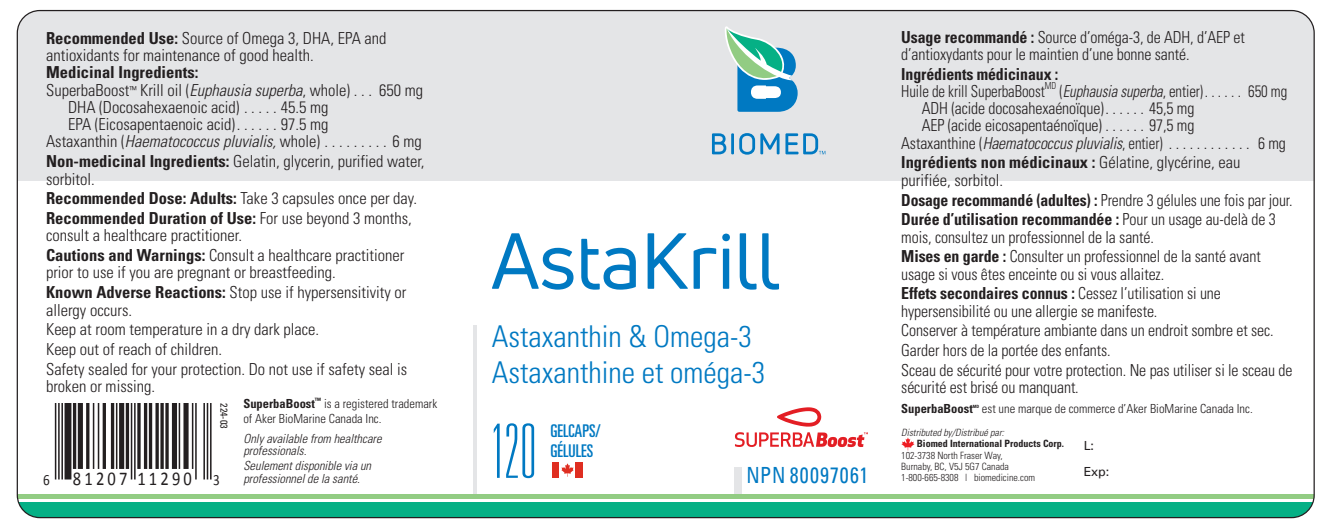
<style>
.page{position:relative;width:1328px;height:530px;background:#fff}
.page>*{position:absolute;margin:0;border:0;box-sizing:border-box;transform-origin:0 0}
.t1{font:77.5px "Uni Neue";color:#0079c2}
.t2{font:100 ultra-condensed 75px "Univers";color:#0079c2}
.t3{font:300 condensed 30px/36px "Univers";color:#0079c2}
.t4{font:condensed 22.25px "Univers";letter-spacing:.055em;color:#0079c2;scale:.9 1}
.t5{font:19.5px "Calibri";letter-spacing:.195em;color:#231f20;scale:.85 1}
.t6{font:ultra-condensed 17.5px/20px "Univers";color:#0079c2}
.t7{font:300 condensed 16.5px/19.8px "Univers";letter-spacing:-.005em;color:#231f20}
.t8{font:300 condensed 16.5px/19.8px "Univers";letter-spacing:-.005em;color:#231f20;scale:.96 1}
.t9{font:700 condensed 16.5px/19.8px "Univers";letter-spacing:-.005em;color:#231f20}
.t10{font:700 condensed 16.5px/19.8px "Univers";letter-spacing:-.005em;color:#231f20;scale:.95 1}
.t11{font:300 condensed 16.5px "Univers";letter-spacing:-.005em;color:#231f20;scale:.9 1}
.t12{font:700 condensed 16.5px "Univers";letter-spacing:-.005em;color:#231f20;scale:.96 1}
.t13{font:300 condensed 12.5px/15px "Univers";color:#231f20}
.t14{font:italic 300 condensed 12.5px/12.5px "Univers";color:#231f20}
.t15{font:700 condensed 12.5px "Univers";color:#231f20}
.t16{font:12.5px/25px "Univers";color:#231f20}
.t17{font:300 condensed 10px/11.2px "Univers";color:#231f20}
.t18{font:700 condensed 10px "Univers";color:#231f20}
.t19{font:italic 300 condensed 10px "Univers";color:#231f20}
.t20{font:condensed 10px "Univers";color:#231f20}
.t21{font:300 condensed 9.5px "Univers";color:#231f20;scale:.9 1}
.t22{font:700 condensed 4.25px "Univers";color:#231f20}
.s1{font-weight:700}
.s2{font-style:italic}
.s3{font-weight:300}
.s4{font-size:15.5px}
</style>
<div class="page">
<svg style="left:17px;top:325px;width:1295px;height:177px"></svg>
<div style="left:17px;top:11px;width:1296px;height:170px;background:#e4e5e7"></div>
<svg style="left:725px;top:26px;width:72px;height:86px"></svg>
<svg style="left:712px;top:133px;width:14px;height:21px"></svg>
<hr style="left:731px;top:133px;width:3px;height:21px;background:#0079c2">
<svg style="left:739px;top:133px;width:40px;height:21px"></svg>
<svg style="left:785px;top:133px;width:40px;height:21px"></svg>
<hr style="left:473px;top:325px;width:3px;height:169px;background:#e4e5e7">
<div style="left:734px;top:466px;width:7px;height:28px;background:#e4e5e7"></div>
<hr style="left:17px;top:494px;width:1296px;height:4px;background:#92cc83">
<div style="left:17px;top:502px;width:1296px;height:15px;background:#05b085"></div>
<svg style="left:901px;top:437px;width:13px;height:13px"></svg>
<hr style="left:55px;top:402px;width:1px;height:77px;background:#231f20">
<hr style="left:58px;top:402px;width:2px;height:77px;background:#231f20">
<hr style="left:61px;top:402px;width:2px;height:77px;background:#231f20">
<div style="left:64px;top:402px;width:7px;height:77px;background:#231f20"></div>
<hr style="left:73px;top:402px;width:3px;height:66px;background:#231f20">
<div style="left:78px;top:402px;width:5px;height:66px;background:#231f20"></div>
<hr style="left:86px;top:402px;width:3px;height:66px;background:#231f20">
<hr style="left:93px;top:402px;width:1px;height:66px;background:#231f20">
<hr style="left:98px;top:402px;width:1px;height:66px;background:#231f20">
<hr style="left:103px;top:402px;width:3px;height:66px;background:#231f20">
<hr style="left:111px;top:402px;width:3px;height:66px;background:#231f20">
<hr style="left:116px;top:402px;width:1px;height:66px;background:#231f20">
<div style="left:119px;top:402px;width:5px;height:66px;background:#231f20"></div>
<hr style="left:126px;top:402px;width:3px;height:66px;background:#231f20">
<hr style="left:131px;top:402px;width:1px;height:77px;background:#231f20">
<hr style="left:134px;top:402px;width:2px;height:77px;background:#231f20">
<svg style="left:137px;top:402px;width:4px;height:66px"></svg>
<hr style="left:144px;top:402px;width:3px;height:66px;background:#231f20">
<hr style="left:149px;top:402px;width:3px;height:66px;background:#231f20">
<svg style="left:155px;top:402px;width:4px;height:66px"></svg>
<svg style="left:160px;top:402px;width:4px;height:66px"></svg>
<svg style="left:165px;top:402px;width:4px;height:66px"></svg>
<div style="left:172px;top:402px;width:5px;height:66px;background:#231f20"></div>
<hr style="left:179px;top:402px;width:1px;height:66px;background:#231f20">
<div style="left:183px;top:402px;width:5px;height:66px;background:#231f20"></div>
<hr style="left:192px;top:402px;width:1px;height:66px;background:#231f20">
<hr style="left:195px;top:402px;width:2px;height:77px;background:#231f20">
<hr style="left:203px;top:402px;width:2px;height:77px;background:#231f20">
<hr style="left:207px;top:402px;width:1px;height:77px;background:#231f20">
<hr style="left:210px;top:402px;width:1px;height:77px;background:#231f20">
<svg style="left:776px;top:407px;width:45px;height:19px"></svg>
<svg style="left:734px;top:432px;width:133px;height:14px"></svg>
<div style="left:551px;top:461px;width:8px;height:16px;background:#df2e21"></div>
<div style="left:559px;top:461px;width:16px;height:16px;background:#fff"></div>
<div style="left:575px;top:461px;width:8px;height:16px;background:#df2e21"></div>
<svg style="left:561px;top:463px;width:12px;height:13px"></svg>
<p class="t8" style="left:901px;top:28px;width:359px;line-height:17.2px"><span class="s1">Usage recommandé :</span> Source d’oméga-3, de ADH, d’AEP et d’antioxydants pour le maintien d’une bonne santé.</p>
<p class="t12" style="left:901px;top:63px;width:165px">Ingrédients médicinaux :</p>
<p class="t11" style="left:901px;top:81px;width:161px">Huile de krill SuperbaBoost</p>
<p class="t21" style="left:1044px;top:80px;width:14px">MD</p>
<p class="t11" style="left:1059px;top:81px;width:255px">(<span class="s2">Euphausia superba</span>, entier). . . . . . 650 mg</p>
<p class="t8" style="left:921px;top:98px;width:285px">ADH (acide docosahexaénoïque). . . . . . 45,5 mg</p>
<p class="t8" style="left:921px;top:115px;width:285px">AEP (acide eicosapentaénoïque) . . . . . . 97,5 mg</p>
<p class="t8" style="left:901px;top:133px;width:402px">Astaxanthine (<span class="s2">Haematococcus pluvialis</span>, entier) . . . . . . . . . . . . 6 mg</p>
<p class="t7" style="left:901px;top:154px;width:340px;line-height:17.2px"><span class="s1">Ingrédients non médicinaux :</span> Gélatine, glycérine, eau purifiée, sorbitol.</p>
<p class="t10" style="left:901px;top:189px;width:413px">Dosage recommandé (adultes) : <span class="s3">Prendre 3 gélules une fois par jour.<br></span>Durée d’utilisation recommandée : <span class="s3">Pour un usage au-delà de 3</span></p>
<p class="t8" style="left:901px;top:226px;width:376px">mois, consultez un professionnel de la santé.<br><span class="s1">Mises en garde :</span> Consulter un professionnel de la santé avant</p>
<p class="t8" style="left:901px;top:263px;width:334px">usage si vous êtes enceinte ou si vous allaitez.<br><span class="s1">Effets secondaires connus :</span> Cessez l’utilisation si une</p>
<p class="t8" style="left:901px;top:300px;width:409px">hypersensibilité ou une allergie se manifeste.<br>Conserver à température ambiante dans un endroit sombre et sec.<br>Garder hors de la portée des enfants.<br>Sceau de sécurité pour votre protection. Ne pas utiliser si le sceau de</p>
<p class="t8" style="left:901px;top:377px;width:186px">sécurité est brisé ou manquant.</p>
<p class="t7" style="left:46px;top:29px;width:342px;line-height:17.2px"><span class="s1">Recommended Use:</span> Source of Omega 3, DHA, EPA and antioxidants for maintenance of good health.</p>
<p class="t9" style="left:46px;top:62px;width:154px">Medicinal Ingredients:</p>
<p class="t7" style="left:46px;top:80px;width:378px">SuperbaBoost<sup>™</sup> Krill oil (<span class="s2">Euphausia superba</span>, whole) . . . 650 mg</p>
<p class="t7" style="left:68px;top:97px;width:262px">DHA (Docosahexaenoic acid) . . . . . 45.5 mg</p>
<p class="t7" style="left:68px;top:114px;width:262px">EPA (Eicosapentaenoic acid). . . . . . 97.5 mg</p>
<p class="t7" style="left:46px;top:131px;width:377px">Astaxanthin (<span class="s2">Haematococcus pluvialis,</span> whole) . . . . . . . . . 6 mg</p>
<p class="t7" style="left:46px;top:152px;width:380px;line-height:17.2px"><span class="s1">Non-medicinal Ingredients:</span> Gelatin, glycerin, purified water, sorbitol.</p>
<p class="t9" style="left:46px;top:188px;width:372px">Recommended Dose: Adults: <span class="s3">Take 3 capsules once per day.<br></span>Recommended Duration of Use: <span class="s3">For use beyond 3 months,</span></p>
<p class="t7" style="left:46px;top:225px;width:360px">consult a healthcare practitioner.<br><span class="s1">Cautions and Warnings:</span> Consult a healthcare practitioner</p>
<p class="t7" style="left:46px;top:262px;width:362px">prior to use if you are pregnant or breastfeeding.<br><span class="s1">Known Adverse Reactions:</span> Stop use if hypersensitivity or</p>
<p class="t7" style="left:46px;top:299px;width:363px">allergy occurs.<br>Keep at room temperature in a dry dark place.<br>Keep out of reach of children.<br>Safety sealed for your protection. Do not use if safety seal is</p>
<p class="t7" style="left:46px;top:376px;width:111px">broken or missing.</p>
<p class="t14" style="left:243px;top:431px;width:140px">Only available from healthcare professionals.</p>
<p class="t14" style="left:243px;top:458px;width:129px">Seulement disponible via un professionnel de la santé.</p>
<h1 class="t1" style="left:491px;top:212px;width:290px">AstaKrill</h1>
<h3 class="t3" style="left:491px;top:318px;width:275px">Astaxanthin &amp; Omega-3<br>Astaxanthine et oméga-3</h3>
<h2 class="t2" style="left:489px;top:412px;width:49px">120</h2>
<p class="t6" style="left:550px;top:420px;width:52px">GELCAPS/<br>GÉLULES</p>
<p class="t19" style="left:901px;top:426px;width:104px">Distributed by/Distribué par:</p>
<p class="t20" style="left:230px;top:402px;width:27px;rotate:90deg">224-03</p>
<p class="t13" style="left:243px;top:395px;width:195px"><span class="s1">SuperbaBoost</span><sup>™</sup> is a registered trademark of Aker BioMarine Canada Inc.</p>
<p class="t15" style="left:901px;top:400px;width:73px">SuperbaBoost</p>
<p class="t22" style="left:972px;top:403px;width:8px">MD</p>
<p class="t13" style="left:981px;top:400px;width:272px">est une marque de commerce d’Aker BioMarine Canada Inc.</p>
<p class="t18" style="left:916px;top:437px;width:149px">Biomed International Products Corp.</p>
<p class="t17" style="left:901px;top:449px;width:135px">102-3738 North Fraser Way,<br>Burnaby, BC, V5J 5G7 Canada<br>1-800-665-8308 | biomedicine.com</p>
<p class="t16" style="left:1083px;top:433px;width:27px">L:<br>Exp:</p>
<h3 class="t4" style="left:746px;top:460px;width:137px">NPN 80097061</h3>
<p class="t5" style="left:43px;top:466px;width:209px"><span class="s4">6</span> 81207 11290 <span class="s4">3</span></p>
</div>
